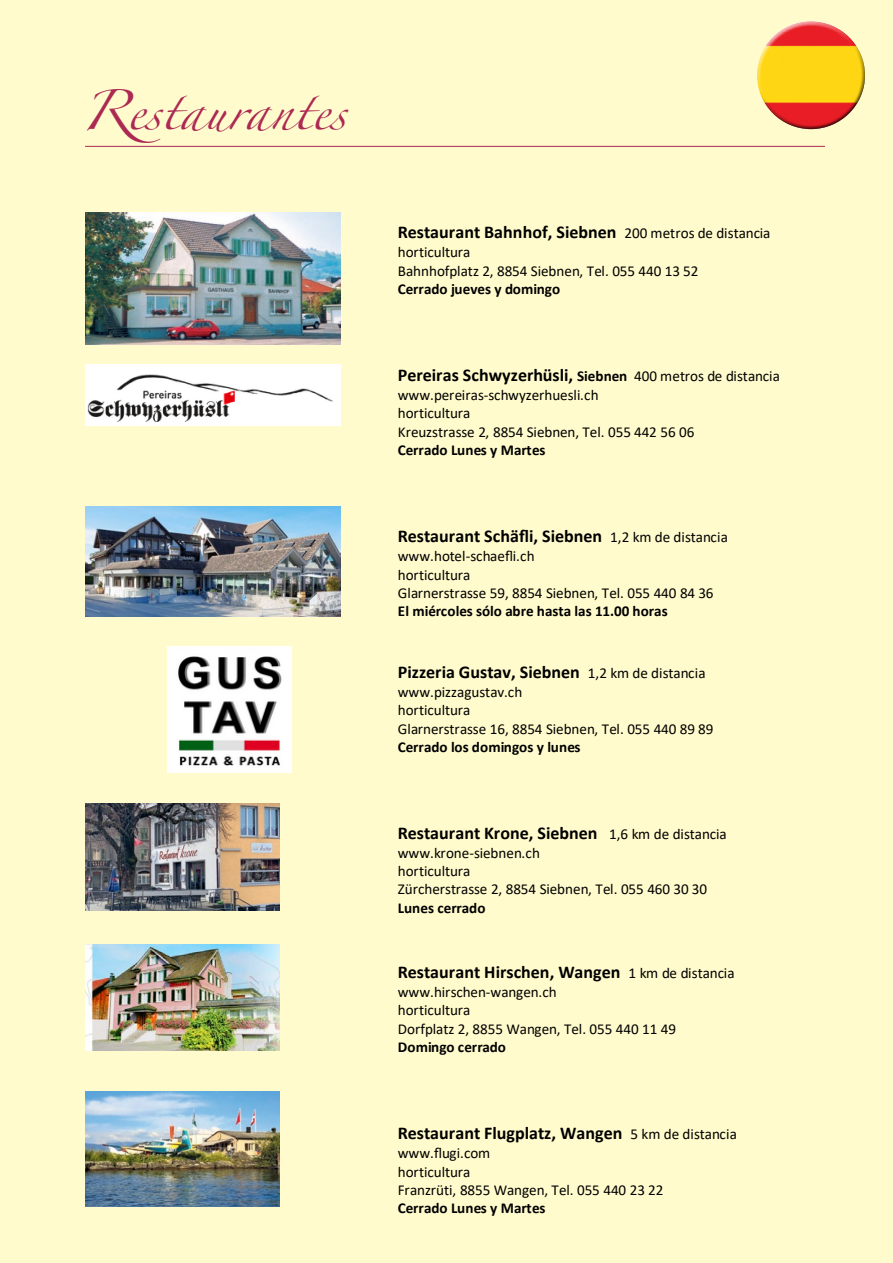
<style>
.page{position:relative;width:893px;height:1263px;background:#fffbcc}
.page>*{position:absolute;margin:0;border:0;box-sizing:border-box;transform-origin:0 0}
.t1{font:36px "Zapfino";color:#ab2953}
.t2{font:700 18px "Calibri";letter-spacing:.005em;color:#000}
.t3{font:15.15px/18.3px "Calibri";color:#000}
.s1{font-weight:400;font-size:15.15px}
.s2{font-weight:700}
.s3{font-size:15.15px}
</style>
<div class="page">
<hr style="left:85px;top:146px;width:740px;height:1px;background:#ab2953">
<div style="left:755px;top:21px;width:107px;height:81px;background:#fff;opacity:.75"></div>
<div style="left:758px;top:38px;width:108px;height:91px;background:#231f20;opacity:.75"></div>
<img style="left:85px;top:506px;width:255px;height:110px">
<img style="left:85px;top:944px;width:195px;height:106px">
<img style="left:85px;top:1092px;width:195px;height:114px">
<img style="left:167px;top:646px;width:124px;height:126px">
<img style="left:85px;top:213px;width:255px;height:131px">
<img style="left:85px;top:365px;width:255px;height:61px">
<img style="left:85px;top:804px;width:195px;height:106px">
<p class="t1" style="left:81px;top:95px;width:267px">Restaurantes</p>
<p class="t2" style="left:398px;top:220px;width:374px">Restaurant Bahnhof, Siebnen <span class="s1">200 metros de distancia</span></p>
<p class="t3" style="left:398px;top:243px;width:302px">horticultura<br>Bahnhofplatz 2, 8854 Siebnen, Tel. 055 440 13 52<br><span class="s2">Cerrado jueves y domingo</span></p>
<p class="t2" style="left:398px;top:362px;width:384px">Pereiras Schwyzerhüsli, <span class="s3">Siebnen</span> <span class="s1">400 metros de distancia</span></p>
<p class="t3" style="left:398px;top:386px;width:298px">www.pereiras-schwyzerhuesli.ch<br>horticultura<br>Kreuzstrasse 2, 8854 Siebnen, Tel. 055 442 56 06<br><span class="s2">Cerrado Lunes y Martes</span></p>
<p class="t2" style="left:398px;top:524px;width:332px">Restaurant Schäfli, Siebnen <span class="s1">1,2 km de distancia</span></p>
<p class="t3" style="left:398px;top:547px;width:317px">www.hotel-schaefli.ch<br>horticultura<br>Glarnerstrasse 59, 8854 Siebnen, Tel. 055 440 84 36<br><span class="s2">El miércoles sólo abre hasta las 11.00 horas</span></p>
<p class="t2" style="left:398px;top:659px;width:309px">Pizzeria Gustav, Siebnen <span class="s1">1,2 km de distancia</span></p>
<p class="t3" style="left:398px;top:682px;width:317px">www.pizzagustav.ch<br>horticultura<br>Glarnerstrasse 16, 8854 Siebnen, Tel. 055 440 89 89<br><span class="s2">Cerrado los domingos y lunes</span></p>
<p class="t2" style="left:398px;top:820px;width:331px">Restaurant Krone, Siebnen <span class="s1">1,6 km de distancia</span></p>
<p class="t3" style="left:398px;top:843px;width:311px">www.krone-siebnen.ch<br>horticultura<br>Zürcherstrasse 2, 8854 Siebnen, Tel. 055 460 30 30<br><span class="s2">Lunes cerrado</span></p>
<p class="t2" style="left:398px;top:959px;width:339px">Restaurant Hirschen, Wangen <span class="s1">1 km de distancia</span></p>
<p class="t3" style="left:398px;top:982px;width:280px">www.hirschen-wangen.ch<br>horticultura<br>Dorfplatz 2, 8855 Wangen, Tel. 055 440 11 49<br><span class="s2">Domingo cerrado</span></p>
<p class="t2" style="left:398px;top:1120px;width:341px">Restaurant Flugplatz, Wangen <span class="s1">5 km de distancia</span></p>
<p class="t3" style="left:398px;top:1144px;width:267px">www.flugi.com<br>horticultura<br>Franzrüti, 8855 Wangen, Tel. 055 440 23 22<br><span class="s2">Cerrado Lunes y Martes</span></p>
</div>
